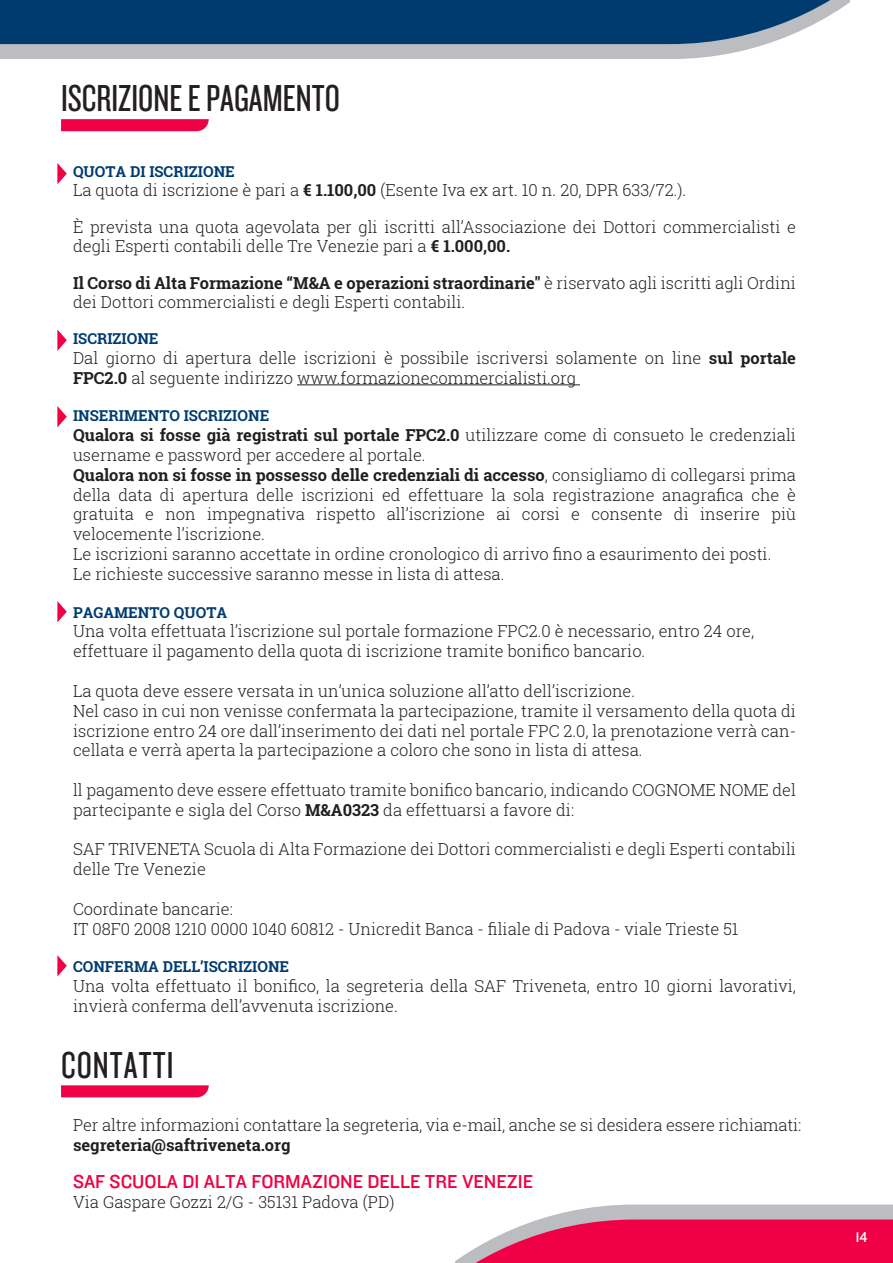
<style>
.page{position:relative;width:893px;height:1263px;background:#fff}
.page>*{position:absolute;margin:0;border:0;box-sizing:border-box;transform-origin:0 0}
.t1{font:39px "Knockout HTF28 Junior Featherwt";color:#231f20}
.t2{font:39px "Knockout HTF28 Junior Featherwt";letter-spacing:.025em;color:#231f20}
.t3{font:19.5px "Knockout HTF31 Junior Middlewt";color:#f00044}
.t4{font:300 16.5px/19.8px "Roboto Slab";color:#231f20}
.t5{font:700 16.5px "Roboto Slab";color:#231f20}
.t6{font:700 15px "Roboto Slab";color:#003b70}
.t7{font:15px "Knockout HTF31 Junior Middlewt";color:#fff}
.s1{font-weight:700}
</style>
<div class="page">
<svg style="left:455px;top:1204px;width:438px;height:59px;background:#e5527d"></svg>
<svg style="left:0;top:44px;width:766px;height:15px;background:#bdbec2"></svg>
<svg style="left:0;top:0;width:849px;height:44px;background:#114878"></svg>
<hr style="left:297px;top:384px;width:279px;height:1px;background:#231f20">
<svg style="left:61px;top:119px;width:148px;height:12px;background:#f00849"></svg>
<svg style="left:61px;top:1085px;width:148px;height:12px;background:#f00b4c"></svg>
<svg style="left:57px;top:955px;width:10px;height:21px"></svg>
<svg style="left:57px;top:406px;width:10px;height:21px"></svg>
<svg style="left:57px;top:601px;width:10px;height:21px"></svg>
<svg style="left:57px;top:329px;width:10px;height:22px"></svg>
<svg style="left:57px;top:163px;width:10px;height:21px"></svg>
<h1 class="t1" style="left:61px;top:78px;width:280px">ISCRIZIONE E PAGAMENTO</h1>
<p class="t6" style="left:73px;top:161px;width:163px">QUOTA DI ISCRIZIONE</p>
<p class="t4" style="left:73px;top:179px;width:615px">La quota di iscrizione è pari a <span class="s1">€ 1.100,00</span> (Esente Iva ex art. 10 n. 20, DPR 633/72.).</p>
<p class="t4" style="left:73px;top:217px;width:725px;line-height:18.8px">È prevista una quota agevolata per gli iscritti all’Associazione dei Dottori commercialisti e degli Esperti contabili delle Tre Venezie pari a <span class="s1">€ 1.000,00.</span></p>
<p class="t4" style="left:73px;top:273px;width:725px;line-height:18.8px"><span class="s1">Il Corso di Alta Formazione “M&amp;A e operazioni straordinarie"</span> è riservato agli iscritti agli Ordini dei Dottori commercialisti e degli Esperti contabili.</p>
<p class="t6" style="left:73px;top:328px;width:87px">ISCRIZIONE</p>
<p class="t4" style="left:73px;top:348px;width:724px">Dal giorno di apertura delle iscrizioni è possibile iscriversi solamente on line <span class="s1">sul portale<br>FPC2.0</span> al seguente indirizzo www.formazionecommercialisti.org</p>
<p class="t6" style="left:73px;top:406px;width:198px">INSERIMENTO ISCRIZIONE</p>
<p class="t4" style="left:73px;top:425px;width:725px"><span class="s1">Qualora si fosse già registrati sul portale FPC2.0</span> utilizzare come di consueto le credenziali username e password per accedere al portale.<br><span class="s1">Qualora non si fosse in possesso delle credenziali di accesso</span>, consigliamo di collegarsi prima della data di apertura delle iscrizioni ed effettuare la sola registrazione anagrafica che è gratuita e non impegnativa rispetto all’iscrizione ai corsi e consente di inserire più velocemente l’iscrizione.<br>Le iscrizioni saranno accettate in ordine cronologico di arrivo fino a esaurimento dei posti.<br>Le richieste successive saranno messe in lista di attesa.</p>
<p class="t6" style="left:73px;top:602px;width:156px">PAGAMENTO QUOTA</p>
<p class="t4" style="left:73px;top:621px;width:683px">Una volta effettuata l’iscrizione sul portale formazione FPC2.0 è necessario, entro 24 ore, effettuare il pagamento della quota di iscrizione tramite bonifico bancario.</p>
<p class="t4" style="left:73px;top:681px;width:725px">La quota deve essere versata in un’unica soluzione all’atto dell’iscrizione.<br>Nel caso in cui non venisse confermata la partecipazione, tramite il versamento della quota di iscrizione entro 24 ore dall’inserimento dei dati nel portale FPC 2.0, la prenotazione verrà can&shy;cellata e verrà aperta la partecipazione a coloro che sono in lista di attesa.</p>
<p class="t4" style="left:73px;top:780px;width:725px">ll pagamento deve essere effettuato tramite bonifico bancario, indicando COGNOME NOME del partecipante e sigla del Corso <span class="s1">M&amp;A0323</span> da effettuarsi a favore di:</p>
<p class="t4" style="left:73px;top:839px;width:725px">SAF TRIVENETA Scuola di Alta Formazione dei Dottori commercialisti e degli Esperti contabili delle Tre Venezie</p>
<p class="t4" style="left:73px;top:898px;width:667px">Coordinate bancarie:<br>IT 08F0 2008 1210 0000 1040 60812 - Unicredit Banca - filiale di Padova - viale Trieste 51</p>
<p class="t6" style="left:73px;top:956px;width:218px">CONFERMA DELL’ISCRIZIONE</p>
<p class="t4" style="left:73px;top:976px;width:725px">Una volta effettuato il bonifico, la segreteria della SAF Triveneta, entro 10 giorni lavorativi, invierà conferma dell’avvenuta iscrizione.</p>
<h1 class="t2" style="left:61px;top:1046px;width:114px">CONTATTI</h1>
<p class="t4" style="left:73px;top:1114px;width:730px">Per altre informazioni contattare la segreteria, via e-mail, anche se si desidera essere richiamati:</p>
<p class="t5" style="left:73px;top:1133px;width:219px">segreteria@saftriveneta.org</p>
<p class="t3" style="left:73px;top:1171px;width:462px">SAF SCUOLA DI ALTA FORMAZIONE DELLE TRE VENEZIE</p>
<p class="t4" style="left:73px;top:1192px;width:323px">Via Gaspare Gozzi 2/G - 35131 Padova (PD)</p>
<p class="t7" style="left:855px;top:1229px;width:14px">14</p>
</div>
